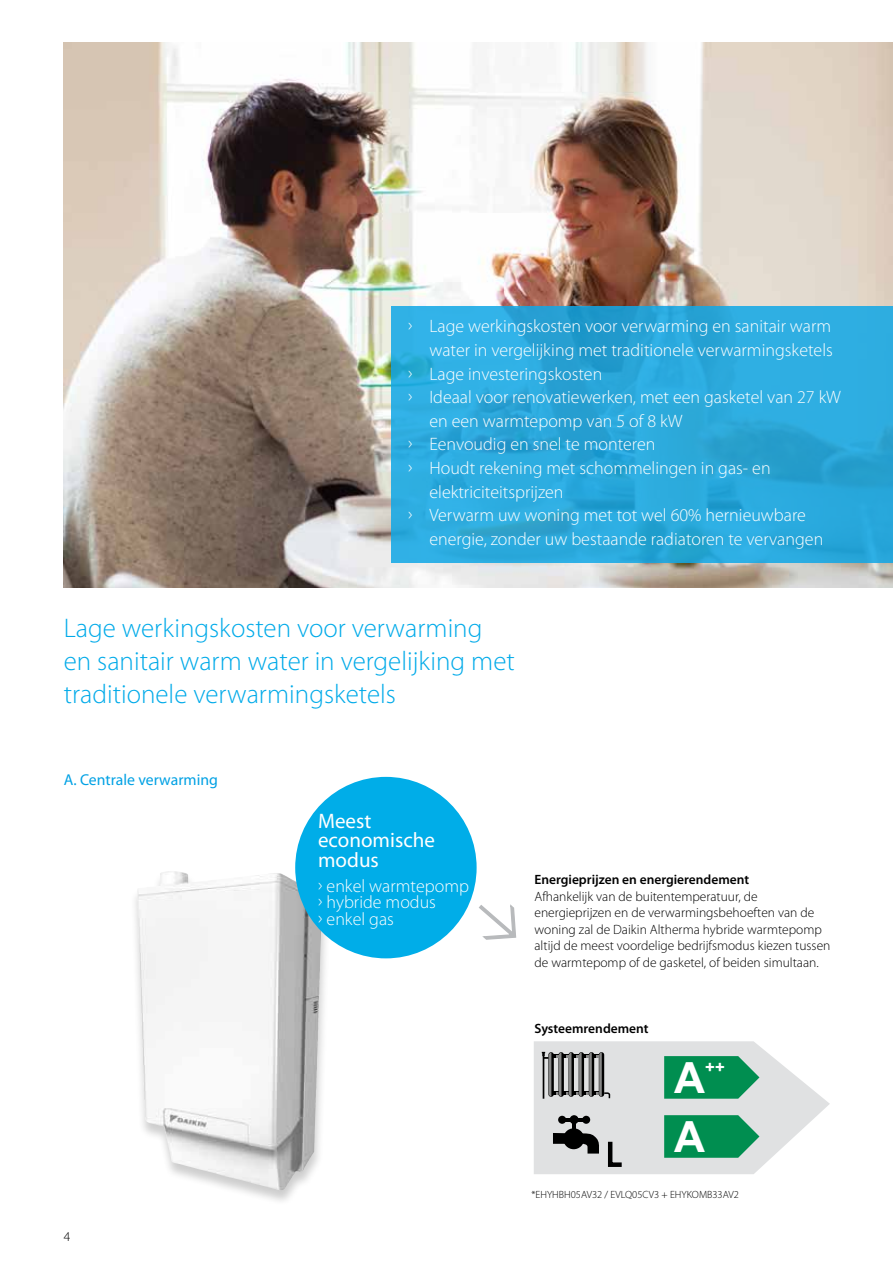
<style>
.page{position:relative;width:893px;height:1263px;background:#fff}
.page>*{position:absolute;margin:0;border:0;box-sizing:border-box;transform-origin:0 0}
.t1{font:700 42.9px "Arial";color:#fff}
.t2{font:300 27px/33px "Myriad Pro";color:#00aae9}
.t3{font:21px/19.5px "Myriad Pro";color:#fff}
.t4{font:300 18px/16.5px "Myriad Pro";color:#fff}
.t5{font:700 16.65px "Arial";color:#fff}
.t6{font:15.75px "Myriad Pro";color:#00a1e4}
.t7{font:300 13.5px/16.5px "Myriad Pro";color:#000}
.t8{font:600 13.5px "Myriad Pro";color:#000}
.t9{font:300 10.5px "Myriad Pro";color:#000}
</style>
<div class="page">
<div style="left:131px;top:871px;width:200px;height:336px;background:#000;opacity:.2"></div>
<img style="left:137px;top:871px;width:185px;height:320px">
<img style="left:64px;top:43px;width:829px;height:544px">
<div style="left:295px;top:777px;width:182px;height:181px;background:#00ade8;border-radius:50%"></div>
<svg style="left:479px;top:904px;width:38px;height:36px"></svg>
<svg style="left:391px;top:307px;width:502px;height:256px;fill:#2cabdf"></svg>
<svg style="left:534px;top:1041px;width:296px;height:133px"></svg>
<p class="t4" style="left:408px;top:318px;width:425px">ū Lage werkingskosten voor verwarming en sanitair warm</p>
<p class="t4" style="left:429px;top:342px;width:405px">water in vergelijking met traditionele verwarmingsketels</p>
<p class="t4" style="left:408px;top:365px;width:196px">ū Lage investeringskosten</p>
<p class="t4" style="left:408px;top:389px;width:434px">ū Ideaal voor renovatiewerken, met een gasketel van 27 kW</p>
<p class="t4" style="left:429px;top:412px;width:254px">en een warmtepomp van 5 of 8 kW</p>
<p class="t4" style="left:408px;top:436px;width:249px">ū Eenvoudig en snel te monteren</p>
<p class="t4" style="left:408px;top:459px;width:364px">ū Houdt rekening met schommelingen in gas- en</p>
<p class="t4" style="left:429px;top:483px;width:136px">elektriciteitsprijzen</p>
<p class="t4" style="left:408px;top:507px;width:399px">ū Verwarm uw woning met tot wel 60% hernieuwbare</p>
<p class="t4" style="left:429px;top:530px;width:395px">energie, zonder uw bestaande radiatoren te vervangen</p>
<h2 class="t2" style="left:64px;top:611px;width:452px">Lage werkingskosten voor verwarming en sanitair warm water in vergelijking met traditionele verwarmingsketels</h2>
<p class="t6" style="left:64px;top:770px;width:156px">A. Centrale verwarming</p>
<p class="t7" style="left:64px;top:1228px;width:8px">4</p>
<p class="t3" style="left:318px;top:811px;width:118px">Meest economische modus</p>
<p class="t4" style="left:318px;top:877px;width:152px">ū enkel warmtepomp ū hybride modus<br>ū enkel gas</p>
<p class="t8" style="left:534px;top:871px;width:216px">Energieprijzen en energierendement</p>
<p class="t7" style="left:534px;top:888px;width:297px">Afhankelijk van de buitentemperatuur, de energieprijzen en de verwarmingsbehoeften van de woning zal de Daikin Altherma hybride warmtepomp altijd de meest voordelige bedrijfsmodus kiezen tussen de warmtepomp of de gasketel, of beiden simultaan.</p>
<p class="t8" style="left:534px;top:1019px;width:116px">Systeemrendement</p>
<h1 class="t1" style="left:674px;top:1050px;width:32px">A</h1>
<p class="t5" style="left:705px;top:1056px;width:21px">++</p>
<h1 class="t1" style="left:674px;top:1109px;width:32px">A</h1>
<p class="t9" style="left:531px;top:1188px;width:209px">*EHYHBH05AV32 / EVLQ05CV3 + EHYKOMB33AV2</p>
</div>
